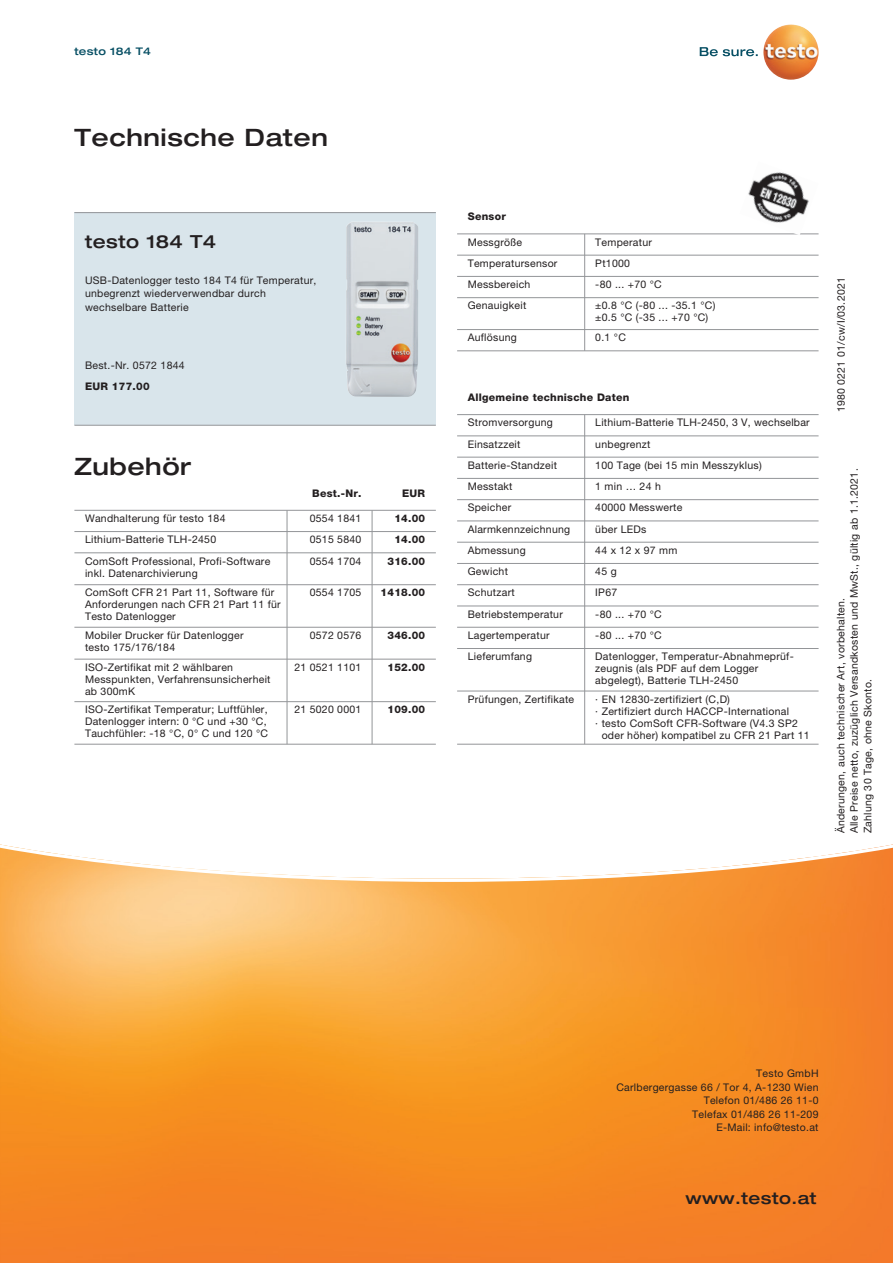
<style>
.page{position:relative;width:893px;height:1263px;background:#fff}
.page>*{position:absolute;margin:0;border:0;box-sizing:border-box;transform-origin:0 0}
.t1{font:500 expanded 24px "Helvetica Neue LTW1 G";letter-spacing:.025em;color:#231f20}
.t2{font:500 expanded 18px "Helvetica Neue LTW1 G";letter-spacing:.025em;color:#231f20}
.t3{font:500 expanded 16.5px "Helvetica Neue LTW1 G";letter-spacing:.025em;color:#231f20}
.t4{font:10.5px/12px "Helvetica Neue LTW1 G";letter-spacing:.025em;color:#231f20}
.t5{font:800 10.5px/21.3px "Helvetica Neue LTW1 G";letter-spacing:.025em;color:#231f20;text-align:right}
.t6{font:500 expanded 10.5px "Helvetica Neue LTW1 G";letter-spacing:.025em;color:#074f64}
.s1{color:#ee1d23}
</style>
<div class="page">
<div style="left:74px;top:213px;width:362px;height:212px;background:#d9e5eb"></div>
<hr style="left:74px;top:212px;width:362px;height:1px;background:#939598">
<hr style="left:74px;top:425px;width:362px;height:1px;background:#939598">
<img style="left:346px;top:222px;width:70px;height:175px">
<svg style="left:700px;top:47px;width:58px;height:9px"></svg>
<img style="left:763px;top:24px;width:56px;height:56px;border-radius:28px">
<hr style="left:457px;top:233px;width:362px;height:1px;background:#939598">
<hr style="left:457px;top:329px;width:362px;height:1px;background:#939598">
<hr style="left:457px;top:350px;width:362px;height:1px;background:#939598">
<hr style="left:457px;top:255px;width:362px;height:1px;background:#939598">
<hr style="left:457px;top:276px;width:362px;height:1px;background:#939598">
<hr style="left:457px;top:297px;width:362px;height:1px;background:#939598">
<hr style="left:584px;top:234px;width:1px;height:117px;background:#939598">
<hr style="left:457px;top:414px;width:362px;height:1px;background:#939598">
<hr style="left:457px;top:435px;width:362px;height:1px;background:#939598">
<hr style="left:457px;top:457px;width:362px;height:1px;background:#939598">
<hr style="left:457px;top:478px;width:362px;height:1px;background:#939598">
<hr style="left:457px;top:499px;width:362px;height:1px;background:#939598">
<hr style="left:457px;top:520px;width:362px;height:1px;background:#939598">
<hr style="left:457px;top:542px;width:362px;height:1px;background:#939598">
<hr style="left:457px;top:563px;width:362px;height:1px;background:#939598">
<hr style="left:457px;top:584px;width:362px;height:1px;background:#939598">
<hr style="left:457px;top:606px;width:362px;height:1px;background:#939598">
<hr style="left:457px;top:627px;width:362px;height:1px;background:#939598">
<hr style="left:457px;top:648px;width:362px;height:1px;background:#939598">
<hr style="left:457px;top:691px;width:362px;height:1px;background:#939598">
<hr style="left:584px;top:415px;width:1px;height:329px;background:#939598">
<img style="left:740px;top:172px;width:79px;height:63px">
<hr style="left:457px;top:744px;width:362px;height:1px;background:#939598">
<svg style="left:0;top:844px;width:893px;height:419px;background:#f79c3f"></svg>
<hr style="left:74px;top:510px;width:362px;height:1px;background:#939598">
<hr style="left:74px;top:531px;width:362px;height:1px;background:#939598">
<hr style="left:74px;top:552px;width:362px;height:1px;background:#939598">
<hr style="left:74px;top:584px;width:362px;height:1px;background:#939598">
<hr style="left:74px;top:627px;width:362px;height:1px;background:#939598">
<hr style="left:74px;top:659px;width:362px;height:1px;background:#939598">
<hr style="left:74px;top:701px;width:362px;height:1px;background:#939598">
<hr style="left:74px;top:744px;width:362px;height:1px;background:#939598">
<svg style="left:287px;top:510px;width:1px;height:43px"></svg>
<hr style="left:287px;top:553px;width:1px;height:32px;background:#939598">
<hr style="left:287px;top:585px;width:1px;height:42px;background:#939598">
<hr style="left:287px;top:627px;width:1px;height:32px;background:#939598">
<hr style="left:287px;top:659px;width:1px;height:43px;background:#939598">
<hr style="left:287px;top:702px;width:1px;height:42px;background:#939598">
<svg style="left:372px;top:510px;width:1px;height:43px"></svg>
<hr style="left:372px;top:553px;width:1px;height:32px;background:#939598">
<hr style="left:372px;top:585px;width:1px;height:42px;background:#939598">
<hr style="left:372px;top:627px;width:1px;height:32px;background:#939598">
<hr style="left:372px;top:659px;width:1px;height:43px;background:#939598">
<hr style="left:372px;top:702px;width:1px;height:42px;background:#939598">
<p class="t6" style="left:74px;top:44px;width:78px">testo 184 T4</p>
<h1 class="t1" style="left:74px;top:122px;width:255px">Technische Daten</h1>
<h2 class="t2" style="left:85px;top:230px;width:133px">testo 184 T4</h2>
<p class="t4" style="left:85px;top:273px;width:233px;line-height:13.5px">USB-Datenlogger testo 184 T4 für Temperatur, unbegrenzt wiederverwendbar durch wechselbare Batterie</p>
<p class="t4" style="left:85px;top:359px;width:101px">Best.-Nr. 0572 1844</p>
<p class="t5" style="left:85px;top:376px;width:66px">EUR 177.00</p>
<h1 class="t1" style="left:74px;top:451px;width:118px">Zubehör</h1>
<p class="t5" style="left:312px;top:482px;width:51px">Best.-Nr.</p>
<p class="t4" style="left:310px;top:508px;width:53px;line-height:21.3px;text-align:justify">0554 1841<br>0515 5840<br>0554 1704</p>
<p class="t4" style="left:310px;top:587px;width:53px">0554 1705</p>
<p class="t4" style="left:310px;top:629px;width:53px">0572 0576</p>
<p class="t4" style="left:294px;top:661px;width:69px">21 0521 1101</p>
<p class="t4" style="left:294px;top:704px;width:69px">21 5020 0001</p>
<p class="t4" style="left:85px;top:508px;width:187px;line-height:21.3px">Wandhalterung für testo 184<br>Lithium-Batterie TLH-2450<br>ComSoft Professional, Profi-Software</p>
<p class="t4" style="left:85px;top:563px;width:191px;line-height:20px">inkl. Datenarchivierung<br>ComSoft CFR 21 Part 11, Software für</p>
<p class="t4" style="left:85px;top:599px;width:197px">Anforderungen nach CFR 21 Part 11 für<br>Testo Datenlogger</p>
<p class="t4" style="left:85px;top:629px;width:160px">Mobiler Drucker für Datenlogger testo 175/176/184</p>
<p class="t4" style="left:85px;top:661px;width:187px">ISO-Zertifikat mit 2 wählbaren<br>Messpunkten, Verfahrensunsicherheit ab 300mK</p>
<p class="t4" style="left:85px;top:704px;width:185px">ISO-Zertifikat Temperatur; Luftfühler,<br>Datenlogger intern: 0 °C und +30 °C,<br>Tauchfühler: -18 °C, 0° C und 120 °C</p>
<p class="t4" style="left:85px;top:661px;width:198px;text-indent:23px">Kalibrier-Zertifikat Temperatur,<br>Temperaturdatenlogger; Kalibrierpunkte frei wählbar</p>
<p class="t4" style="left:85px;top:704px;width:205px;text-indent:23px">Kalibrier-Z rtifikat Temperatur,<br>Temperaturfühl ; Kalibrierpunkte -18 °C;<br>0 °C; +60 °C; je Kanal/Gerät</p>
<p class="t4" style="left:328px;top:661px;width:29px">0 0 4</p>
<p class="t4" style="left:310px;top:704px;width:13px">05</p>
<p class="t4" style="left:343px;top:704px;width:13px">15</p>
<p class="t5" style="left:402px;top:482px;width:25px">EUR</p>
<p class="t5" style="left:387px;top:508px;width:39px">14.00<br>14.00<br>316.00</p>
<p class="t5" style="left:381px;top:582px;width:46px">1418.00</p>
<p class="t5" style="left:387px;top:625px;width:39px">346.00</p>
<p class="t5" style="left:387px;top:656px;width:39px">152.00</p>
<p class="t5" style="left:387px;top:699px;width:39px">109.00</p>
<p class="t5" style="left:468px;top:206px;width:40px">Sensor</p>
<p class="t4" style="left:468px;top:236px;width:56px">Messgröße</p>
<p class="t4" style="left:595px;top:236px;width:58px">Temperatur</p>
<p class="t4" style="left:468px;top:257px;width:91px">Temperatursensor</p>
<p class="t4" style="left:595px;top:257px;width:36px">Pt1000</p>
<p class="t4" style="left:468px;top:278px;width:64px">Messbereich</p>
<p class="t4" style="left:595px;top:278px;width:68px">-80 ... +70 °C</p>
<p class="t4" style="left:468px;top:300px;width:60px">Genauigkeit</p>
<p class="t4" style="left:595px;top:300px;width:122px">±0.8 °C (-80 ... -35.1 °C) ±0.5 °C (-35 ... +70 °C)</p>
<p class="t4" style="left:468px;top:331px;width:51px">Auflösung</p>
<p class="t4" style="left:595px;top:331px;width:32px">0.1 °C</p>
<p class="t5" style="left:468px;top:386px;width:163px">Allgemeine technische Daten</p>
<p class="t4" style="left:468px;top:417px;width:87px">Stromversorgung</p>
<p class="t4" style="left:595px;top:417px;width:216px">Lithium-Batterie TLH-2450, 3 V, wechselbar</p>
<p class="t4" style="left:468px;top:438px;width:54px">Einsatzzeit</p>
<p class="t4" style="left:595px;top:438px;width:57px">unbegrenzt</p>
<p class="t4" style="left:468px;top:459px;width:91px">Batterie-Standzeit</p>
<p class="t4" style="left:595px;top:459px;width:168px">100 Tage (bei 15 min Messzyklus)</p>
<p class="t4" style="left:468px;top:480px;width:46px">Messtakt</p>
<p class="t4" style="left:595px;top:480px;width:67px">1 min … 24 h</p>
<p class="t4" style="left:468px;top:502px;width:45px">Speicher</p>
<p class="t4" style="left:595px;top:502px;width:89px">40000 Messwerte</p>
<p class="t4" style="left:468px;top:523px;width:104px">Alarmkennzeichnung</p>
<p class="t4" style="left:595px;top:523px;width:53px">über LEDs</p>
<p class="t4" style="left:468px;top:544px;width:59px">Abmessung</p>
<p class="t4" style="left:595px;top:544px;width:84px">44 x 12 x 97 mm</p>
<p class="t4" style="left:468px;top:565px;width:42px">Gewicht</p>
<p class="t4" style="left:595px;top:565px;width:23px">45 g</p>
<p class="t4" style="left:468px;top:587px;width:49px">Schutzart</p>
<p class="t4" style="left:595px;top:587px;width:23px">IP67</p>
<p class="t4" style="left:468px;top:608px;width:97px">Betriebstemperatur</p>
<p class="t4" style="left:595px;top:608px;width:68px">-80 ... +70 °C</p>
<p class="t4" style="left:468px;top:629px;width:83px">Lagertemperatur</p>
<p class="t4" style="left:595px;top:629px;width:68px">-80 ... +70 °C</p>
<p class="t4" style="left:468px;top:650px;width:66px">Lieferumfang</p>
<p class="t4" style="left:595px;top:650px;width:199px">Datenlogger, Temperatur-Abnahmeprüf&shy;zeugnis (als PDF auf dem Logger abgelegt), Batterie TLH-2450</p>
<p class="t4" style="left:468px;top:693px;width:108px">Prüfungen, Zertifikate</p>
<p class="t4" style="left:595px;top:693px;width:136px">· EN 12830-zertifiziert (C,D)</p>
<p class="t4" style="left:595px;top:705px;width:195px">· Zertifiziert durch HACCP-International</p>
<p class="t4" style="left:595px;top:717px;width:204px">· testo ComSoft CFR-Software (V4.3 SP2</p>
<p class="t4" style="left:602px;top:729px;width:210px">oder höher) kompatibel zu CFR 21 Part 11</p>
<p class="t4" style="left:835px;top:385px;width:111px;rotate:-90deg"><span class="s1">XXX</span>3 01/cw/I/01.2018</p>
<p class="t4" style="left:835px;top:412px;width:137px;rotate:-90deg">1980 0221 01/cw/I/03.2021</p>
<p class="t4" style="left:835px;top:367px;width:76px;rotate:-90deg">4/cw I/03.2021</p>
<p class="t4" style="left:847px;top:833px;width:366px;line-height:13.5px;rotate:-90deg">Alle Preise netto, zuzüglich Versandkosten und MwSt., gültig ab 1.1.2021.<br>Zahlung 30 Tage, ohne Skonto.</p>
<p class="t4" style="left:835px;top:833px;width:237px;rotate:-90deg">Änderungen, auch technischer Art, vorbehalten.</p>
<p class="t4" style="left:616px;top:1066px;width:204px;line-height:13.5px;text-align:right">Testo GmbH<br>Carlbergergasse 66 / Tor 4, A-1230 Wien<br>Telefon 01/486 26 11-0<br>Telefax 01/486 26 11-209<br>E-Mail: info@testo.at</p>
<h3 class="t3" style="left:685px;top:1187px;width:133px">www.testo.at</h3>
</div>
